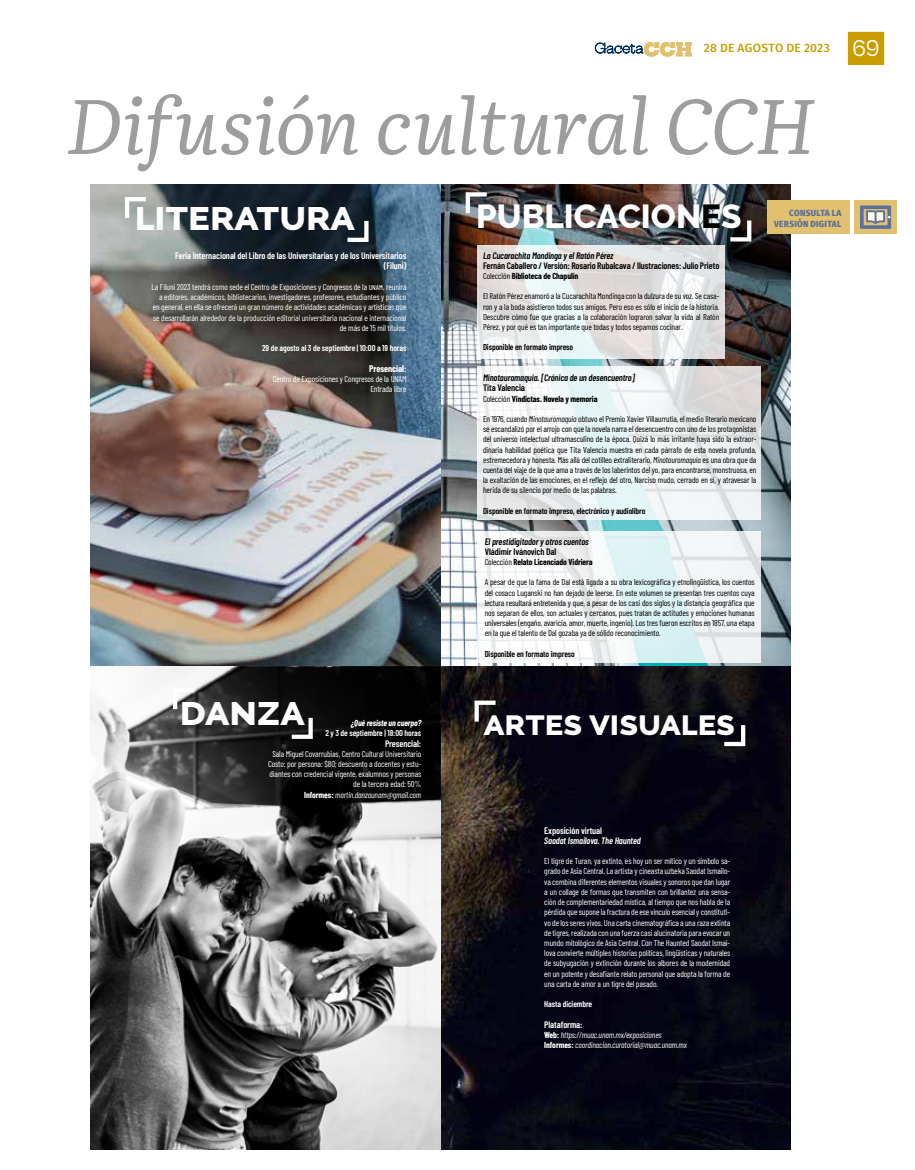
<style>
.page{position:relative;width:915px;height:1170px;background:#fff}
.page>*{position:absolute;margin:0;border:0;box-sizing:border-box;transform-origin:0 0}
.t1{font:italic 76.5px "Literata 18 pt";color:#9d9d9c}
.t2{font:800 40.8px "Raleway";color:#fff}
.t3{font:800 34.95px "Raleway";color:#fff}
.t4{font:800 33.15px "Raleway";color:#fff}
.t5{font:500 12px "Fira Sans";letter-spacing:.02em;color:#c99d00}
.t6{font:600 9.3px/10.2px "Barlow Condensed";letter-spacing:-.01em;color:#fff;text-align:right}
.t7{font:italic 600 9.3px "Barlow Condensed";letter-spacing:-.01em;color:#000}
.t8{font:600 9.3px "Barlow Condensed";letter-spacing:-.01em;color:#000}
.t9{font:italic 600 9.3px "Barlow Condensed";letter-spacing:-.01em;color:#fff}
.t10{font:700 9.3px "Barlow Condensed";letter-spacing:-.01em;color:#fff}
.t11{font:800 9px/10.8px "Fira Sans Condensed";letter-spacing:.035em;color:#5a709c;text-align:right}
.t12{font:8.55px/10.2px "Barlow Condensed";letter-spacing:-.01em;color:#000;text-align:justify}
.t13{font:8.55px/10.2px "Barlow Condensed";letter-spacing:-.01em;color:#fff;text-align:right}
.t14{font:600 8.55px "Barlow Condensed";letter-spacing:-.01em;color:#000}
.t15{font:700 8.55px "Barlow Condensed";letter-spacing:-.01em;color:#000}
.t16{font:italic 8.55px/10.2px "Barlow Condensed";letter-spacing:-.01em;color:#fff}
.t17{font:600 8.55px "Barlow Condensed";letter-spacing:-.01em;color:#fff}
.t18{font:italic 700 8.55px "Barlow Condensed";letter-spacing:-.01em;color:#fff}
.s1{font-family:"Hepta Slab";font-weight:400;font-size:21px;color:#fff}
.s2{color:#000}
.s3{font-weight:600}
.s4{font-weight:700}
.s5{font-style:italic}
.s6{font-weight:400}
.s7{font-weight:700;font-style:normal}
</style>
<div class="page">
<img style="left:90px;top:184px;width:700px;height:965px">
<svg style="left:477px;top:245px;width:247px;height:113px"></svg>
<svg style="left:477px;top:366px;width:283px;height:153px;fill:#edf4f5"></svg>
<svg style="left:477px;top:531px;width:283px;height:131px"></svg>
<svg style="left:463px;top:190px;width:28px;height:27px"></svg>
<svg style="left:725px;top:216px;width:28px;height:27px"></svg>
<svg style="left:472px;top:698px;width:27px;height:27px"></svg>
<svg style="left:719px;top:720px;width:28px;height:28px"></svg>
<svg style="left:123px;top:195px;width:27px;height:27px"></svg>
<svg style="left:343px;top:217px;width:27px;height:27px"></svg>
<svg style="left:127px;top:666px;width:313px;height:139px;background:#343434"></svg>
<svg style="left:171px;top:686px;width:27px;height:27px"></svg>
<svg style="left:287px;top:713px;width:28px;height:28px"></svg>
<div style="left:767px;top:201px;width:82px;height:33px;background:#e1c16f"></div>
<div style="left:854px;top:201px;width:42px;height:33px;background:#e1c16f"></div>
<svg style="left:860px;top:205px;width:30px;height:24px"></svg>
<svg style="left:594px;top:41px;width:97px;height:16px"></svg>
<div style="left:847px;top:32px;width:36px;height:33px;background:#c99d00"></div>
<h3 class="t5" style="left:703px;top:39px;width:177px">28 DE AGOSTO DE 2023 <span class="s1">69</span></h3>
<h1 class="t1" style="left:64px;top:67px;width:758px">Difusión cultural CCH</h1>
<p class="t11" style="left:773px;top:207px;width:69px">CONSULTA LA<br>VERSIÓN DIGITAL</p>
<h3 class="t4" style="left:476px;top:197px;width:267px">PUBLICACION<span class="s2">E</span>S</h3>
<h2 class="t2" style="left:135px;top:193px;width:221px">literatura</h2>
<p class="t6" style="left:175px;top:250px;width:233px">Feria Internacional del Libro de las Universitarias y de los Universitarios (Filuni)</p>
<p class="t13" style="left:152px;top:281px;width:256px">La Filuni 2023 tendrá como sede el Centro de Exposiciones y Congresos de la unam, reunirá a editores, académicos, bibliotecarios, investigadores, profesores, estudiantes y público en general, en ella se ofrecerá un gran número de actividades académicas y artísticas que se desarrollarán alrededor de la producción editorial universitaria nacional e internacional de más de 15 mil títulos.</p>
<p class="t17" style="left:262px;top:342px;width:146px">29 de agosto al 3 de septiembre | 10:00 a 19 horas</p>
<p class="t10" style="left:369px;top:361px;width:39px">Presencial<span class="s3">:</span></p>
<p class="t13" style="left:273px;top:373px;width:135px">Centro de Exposiciones y Congresos de la UNAM<br>Entrada libre</p>
<h2 class="t2" style="left:180px;top:687px;width:126px">danza</h2>
<p class="t18" style="left:351px;top:717px;width:72px">¿Qué resiste un cuerpo?</p>
<p class="t17" style="left:325px;top:727px;width:97px">2 y 3 de septiembre | 18:00 horas</p>
<p class="t6" style="left:385px;top:737px;width:38px">Presencial:</p>
<p class="t13" style="left:268px;top:748px;width:155px">Sala Miguel Covarrubias, Centro Cultural Universitario Costo: por persona: $80; descuento a docentes y estu&shy;diantes con credencial vigente, exalumnos y personas de la tercera edad: 50%<br><span class="s4">Informes:</span> <span class="s5">martin.danzaunam@gmail.com</span></p>
<p class="t7" style="left:483px;top:248px;width:132px">La Cucarachita Mondinga y el Ratón Pérez</p>
<p class="t8" style="left:483px;top:259px;width:238px">Fernán Caballero / Versión: Rosario Rubalcava / Ilustraciones: Julio Prieto</p>
<p class="t15" style="left:483px;top:270px;width:97px"><span class="s6">Colección</span> Biblioteca de Chapulín</p>
<p class="t12" style="left:483px;top:290px;width:238px">El Ratón Pérez enamoró a la Cucarachita Mondinga con la dulzura de su voz. Se casa&shy;ron y a la boda asistieron todos sus amigos. Pero eso es sólo el inicio de la historia.<br>Descubre cómo fue que gracias a la colaboración lograron salvar la vida al Ratón Pérez, y por qué es tan importante que todas y todos sepamos cocinar.</p>
<p class="t14" style="left:483px;top:341px;width:92px">Disponible en formato impreso</p>
<p class="t7" style="left:483px;top:371px;width:153px">Minotauromaquia. [Crónica de un desencuentro]</p>
<p class="t8" style="left:483px;top:381px;width:43px">Tita Valencia</p>
<p class="t15" style="left:483px;top:392px;width:116px"><span class="s6">Colección</span> Vindictas. Novela y memoria</p>
<p class="t12" style="left:483px;top:413px;width:275px">En 1976, cuando <span class="s5">Minotauromaquia</span> obtuvo el Premio Xavier Villaurrutia, el medio literario mexicano se escandalizó por el arrojo con que la novela narra el desencuentro con uno de los protagonistas del universo intelectual ultramasculino de la época. Quizá lo más irritante haya sido la extraor&shy;dinaria habilidad poética que Tita Valencia muestra en cada párrafo de esta novela profunda, estremecedora y honesta. Más allá del cotilleo extraliterario, <span class="s5">Minotauromaquia</span> es una obra que da cuenta del viaje de la que ama a través de los laberintos del yo, para encontrarse, monstruosa, en la exaltación de las emociones, en el reflejo del otro, Narciso mudo, cerrado en sí, y atravesar la herida de su silencio por medio de las palabras.</p>
<p class="t14" style="left:483px;top:504px;width:164px">Disponible en formato impreso, electrónico y audiolibro</p>
<p class="t7" style="left:484px;top:534px;width:105px">El prestidigitador y otros cuentos</p>
<p class="t8" style="left:484px;top:544px;width:73px">Vládimir Ivánovich Dal</p>
<p class="t15" style="left:484px;top:555px;width:109px"><span class="s6">Colección</span> Relato Licenciado Vidriera</p>
<p class="t12" style="left:484px;top:576px;width:271px">A pesar de que la fama de Dal está ligada a su obra lexicográfica y etnolingüística, los cuentos del cosaco Luganski no han dejado de leerse. En este volumen se presentan tres cuentos cuya lectura resultará entretenida y que, a pesar de los casi dos siglos y la distancia geográfica que nos separan de ellos, son actuales y cercanos, pues tratan de actitudes y emociones humanas universales (engaño, avaricia, amor, muerte, ingenio). Los tres fueron escritos en 1857, una etapa en la que el talento de Dal gozaba ya de sólido reconocimiento.</p>
<p class="t14" style="left:484px;top:647px;width:92px">Disponible en formato impreso</p>
<h3 class="t3" style="left:483px;top:703px;width:252px">artes visuales</h3>
<p class="t6" style="left:544px;top:824px;width:59px">Exposición virtual</p>
<p class="t9" style="left:544px;top:833px;width:98px">Saodat Ismailova. The Haunted</p>
<p class="t13" style="left:544px;top:855px;width:187px;text-align:justify">El tigre de Turan, ya extinto, es hoy un ser mítico y un símbolo sa&shy;grado de Asia Central. La artista y cineasta uzbeka Saodat Ismailo&shy;va combina diferentes elementos visuales y sonoros que dan lugar a un collage de formas que transmiten con brillantez una sensa&shy;ción de complementariedad mística, al tiempo que nos habla de la pérdida que supone la fractura de ese vínculo esencial y constituti&shy;vo de los seres vivos. Una carta cinematográfica a una raza extinta de tigres, realizada con una fuerza casi alucinatoria para evocar un mundo mitológico de Asia Central. Con The Haunted Saodat Ismai&shy;lova convierte múltiples historias políticas, lingüísticas y naturales de subyugación y extinción durante los albores de la modernidad en un potente y desafiante relato personal que adopta la forma de una carta de amor a un tigre del pasado.</p>
<p class="t17" style="left:544px;top:997px;width:49px">Hasta diciembre</p>
<p class="t6" style="left:544px;top:1018px;width:40px">Plataforma:</p>
<p class="t16" style="left:544px;top:1028px;width:144px"><span class="s7">Web:</span> https://muac.unam.mx/exposiciones<br><span class="s7">Informes:</span> coordinacion.curatorial@muac.unam.mx</p>
</div>
